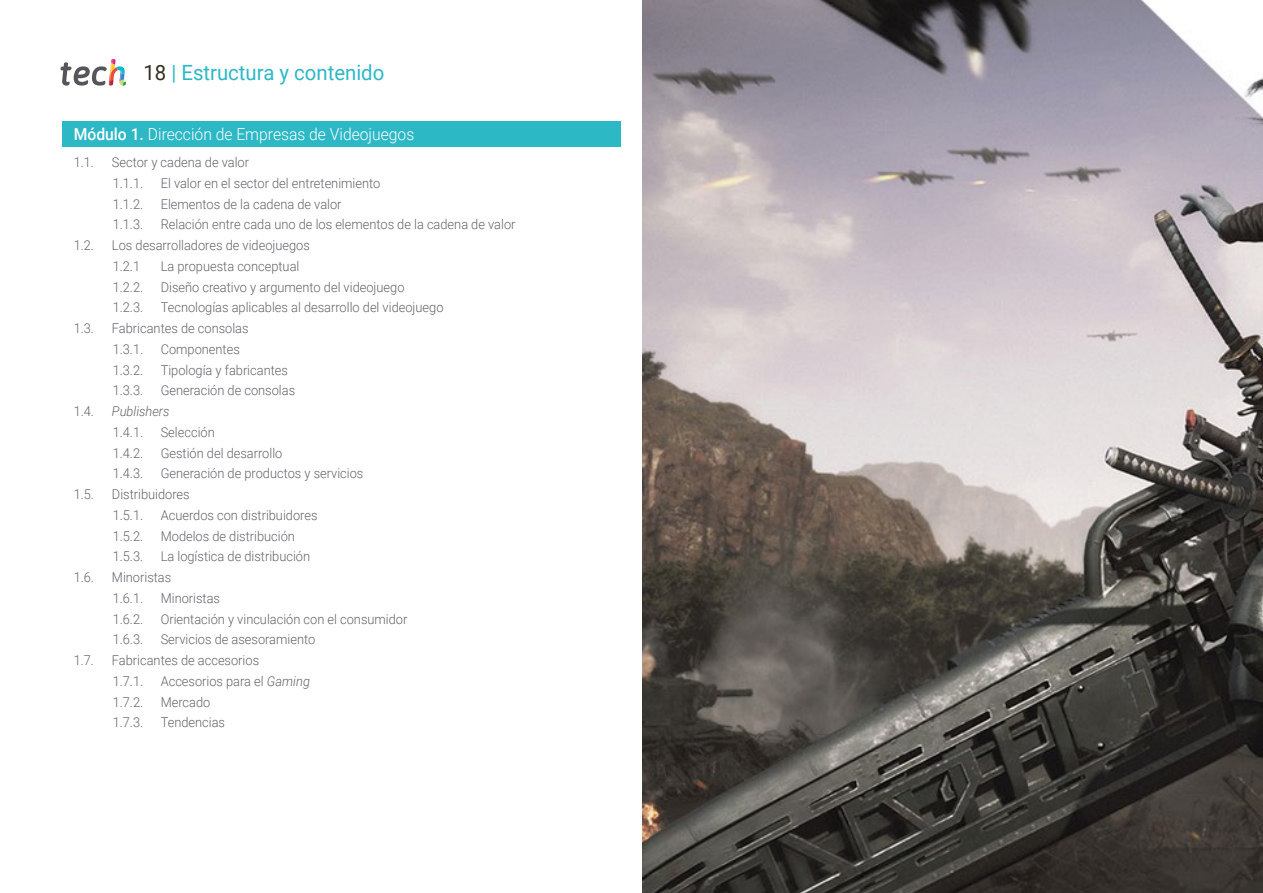
<style>
.page{position:relative;width:1263px;height:893px;background:#fff}
.page>*{position:absolute;margin:0;border:0;box-sizing:border-box;transform-origin:0 0}
.t1{font:21px "Roboto";color:#2db8c5}
.t2{font:300 16.5px "Roboto";color:#fff;scale:.95 1}
.t3{font:300 13.5px/20.7px "Roboto";color:#61646a;scale:.95 1}
.t4{font:italic 300 13.5px "Roboto";color:#61646a;scale:.95 1}
.s1{color:#312e20}
.s2{font-weight:500}
.s3{font-style:italic}
</style>
<div class="page">
<div style="left:63px;top:121px;width:558px;height:25px;background:#2db8c5"></div>
<svg style="left:61px;top:59px;width:65px;height:27px"></svg>
<img style="left:642px;top:0;width:621px;height:893px">
<h1 class="t1" style="left:144px;top:57px;width:242px"><span class="s1">18</span> | Estructura y contenido</h1>
<p class="t2" style="left:74px;top:123px;width:360px"><span class="s2">Módulo 1.</span> Dirección de Empresas de Videojuegos</p>
<p class="t3" style="left:74px;top:151px;width:23px">1.1.</p>
<p class="t3" style="left:112px;top:151px;width:146px">Sector y cadena de valor<br>1.1.1.</p>
<p class="t3" style="left:161px;top:172px;width:233px">El valor en el sector del entretenimiento</p>
<p class="t3" style="left:113px;top:193px;width:34px">1.1.2.</p>
<p class="t3" style="left:161px;top:193px;width:192px">Elementos de la cadena de valor</p>
<p class="t3" style="left:113px;top:214px;width:34px">1.1.3.</p>
<p class="t3" style="left:161px;top:214px;width:375px">Relación entre cada uno de los elementos de la cadena de valor</p>
<p class="t3" style="left:74px;top:234px;width:23px">1.2.</p>
<p class="t3" style="left:112px;top:234px;width:210px">Los desarrolladores de videojuegos<br>1.2.1</p>
<p class="t3" style="left:161px;top:255px;width:147px">La propuesta conceptual</p>
<p class="t3" style="left:113px;top:276px;width:34px">1.2.2.</p>
<p class="t3" style="left:161px;top:276px;width:258px">Diseño creativo y argumento del videojuego</p>
<p class="t3" style="left:113px;top:297px;width:34px">1.2.3.</p>
<p class="t3" style="left:161px;top:297px;width:299px">Tecnologías aplicables al desarrollo del videojuego</p>
<p class="t3" style="left:74px;top:317px;width:23px">1.3.</p>
<p class="t3" style="left:112px;top:317px;width:145px">Fabricantes de consolas<br>1.3.1.</p>
<p class="t3" style="left:161px;top:338px;width:85px">Componentes</p>
<p class="t3" style="left:113px;top:359px;width:34px">1.3.2.</p>
<p class="t3" style="left:161px;top:359px;width:135px">Tipología y fabricantes</p>
<p class="t3" style="left:113px;top:380px;width:34px">1.3.3.</p>
<p class="t3" style="left:161px;top:380px;width:143px">Generación de consolas</p>
<p class="t3" style="left:74px;top:400px;width:23px">1.4.</p>
<p class="t4" style="left:112px;top:402px;width:62px">Publishers</p>
<p class="t3" style="left:113px;top:421px;width:34px">1.4.1.</p>
<p class="t3" style="left:161px;top:421px;width:58px">Selección</p>
<p class="t3" style="left:113px;top:442px;width:34px">1.4.2.</p>
<p class="t3" style="left:161px;top:442px;width:130px">Gestión del desarrollo</p>
<p class="t3" style="left:113px;top:463px;width:34px">1.4.3.</p>
<p class="t3" style="left:161px;top:463px;width:215px">Generación de productos y servicios</p>
<p class="t3" style="left:74px;top:483px;width:23px">1.5.</p>
<p class="t3" style="left:112px;top:483px;width:83px">Distribuidores<br>1.5.1.</p>
<p class="t3" style="left:161px;top:504px;width:167px">Acuerdos con distribuidores</p>
<p class="t3" style="left:113px;top:525px;width:34px">1.5.2.</p>
<p class="t3" style="left:161px;top:525px;width:143px">Modelos de distribución</p>
<p class="t3" style="left:113px;top:546px;width:34px">1.5.3.</p>
<p class="t3" style="left:161px;top:546px;width:159px">La logística de distribución</p>
<p class="t3" style="left:74px;top:566px;width:23px">1.6.</p>
<p class="t3" style="left:112px;top:566px;width:64px">Minoristas<br>1.6.1.</p>
<p class="t3" style="left:161px;top:587px;width:64px">Minoristas</p>
<p class="t3" style="left:113px;top:608px;width:34px">1.6.2.</p>
<p class="t3" style="left:161px;top:608px;width:261px">Orientación y vinculación con el consumidor</p>
<p class="t3" style="left:113px;top:629px;width:34px">1.6.3.</p>
<p class="t3" style="left:161px;top:629px;width:164px">Servicios de asesoramiento</p>
<p class="t3" style="left:74px;top:649px;width:23px">1.7.</p>
<p class="t3" style="left:112px;top:649px;width:156px">Fabricantes de accesorios<br>1.7.1.</p>
<p class="t3" style="left:161px;top:670px;width:159px">Accesorios para el <span class="s3">Gaming</span></p>
<p class="t3" style="left:113px;top:691px;width:34px">1.7.2.</p>
<p class="t3" style="left:161px;top:691px;width:54px">Mercado</p>
<p class="t3" style="left:113px;top:712px;width:34px">1.7.3.</p>
<p class="t3" style="left:161px;top:712px;width:69px">Tendencias</p>
</div>
